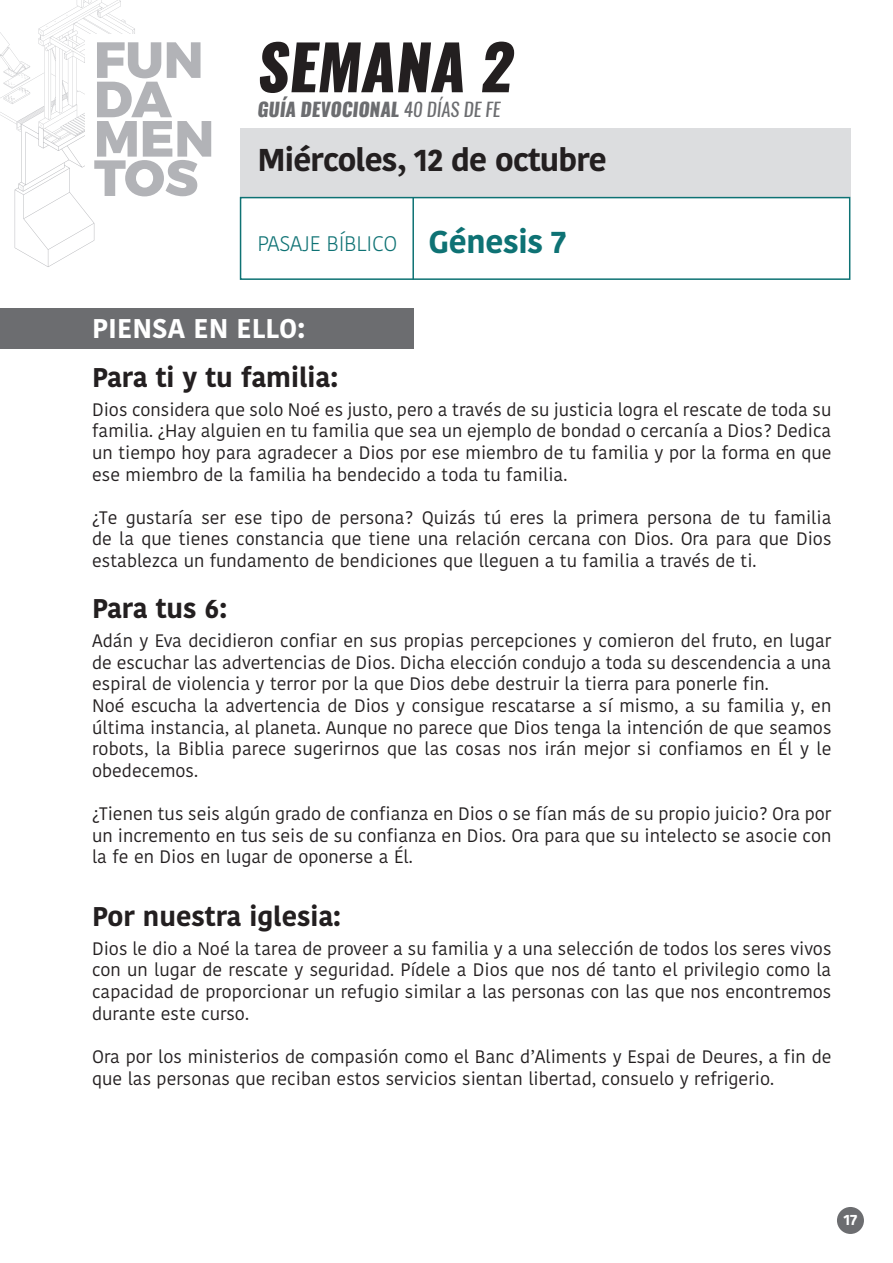
<style>
.page{position:relative;width:893px;height:1263px;background:#fff}
.page>*{position:absolute;margin:0;border:0;box-sizing:border-box;transform-origin:0 0}
.t1{font:italic 800 61.5px "Oswald";color:#231f20}
.t2{font:700 31.5px "Kohinoor Telugu";letter-spacing:-.025em;color:#231f20}
.t3{font:700 31.5px "Kohinoor Telugu";letter-spacing:-.01em;color:#0e7274}
.t4{font:700 27px "Kohinoor Telugu";color:#231f20}
.t5{font:700 27px "Kohinoor Telugu";color:#fff}
.t6{font:300 21px "Kohinoor Telugu";letter-spacing:-.01em;color:#0e7274}
.t7{font:italic 800 18.9px "Oswald";color:#6c6d70}
.t8{font:18px/21.6px "Kohinoor Telugu";color:#231f20;text-align:justify}
.t9{font:700 15px "Kohinoor Telugu";color:#fff}
.s1{font-weight:400}
</style>
<div class="page">
<div style="left:240px;top:129px;width:610px;height:68px;background:#dcdddf"></div>
<svg style="left:239px;top:196px;width:612px;height:84px"></svg>
<hr style="left:412px;top:197px;width:2px;height:83px;background:#0e7274">
<div style="left:837px;top:1207px;width:27px;height:27px;background:#6c6d70;border-radius:50%"></div>
<div style="left:0;top:308px;width:414px;height:40px;background:#6c6d70"></div>
<svg style="left:0;top:0;width:211px;height:267px"></svg>
<h1 class="t1" style="left:257px;top:24px;width:258px">SEMANA 2</h1>
<p class="t7" style="left:257px;top:96px;width:245px">GUÍA DEVOCIONAL <span class="s1">40 DÍAS DE FE</span></p>
<h2 class="t2" style="left:257px;top:141px;width:351px">Miércoles, 12 de octubre</h2>
<p class="t6" style="left:257px;top:231px;width:141px">PASAJE BÍBLICO</p>
<h3 class="t5" style="left:92px;top:312px;width:214px">PIENSA EN ELLO:</h3>
<h3 class="t4" style="left:92px;top:361px;width:247px">Para ti y tu familia:</h3>
<h2 class="t3" style="left:428px;top:224px;width:139px">Génesis 7</h2>
<p class="t8" style="left:92px;top:399px;width:741px">Dios considera que solo Noé es justo, pero a través de su justicia logra el rescate de toda su familia. ¿Hay alguien en tu familia que sea un ejemplo de bondad o cercanía a Dios? Dedica un tiempo hoy para agradecer a Dios por ese miembro de tu familia y por la forma en que ese miembro de la familia ha bendecido a toda tu familia.</p>
<p class="t8" style="left:92px;top:507px;width:741px">¿Te gustaría ser ese tipo de persona? Quizás tú eres la primera persona de tu familia de la que tienes constancia que tiene una relación cercana con Dios. Ora para que Dios establezca un fundamento de bendiciones que lleguen a tu familia a través de ti.</p>
<h3 class="t4" style="left:92px;top:593px;width:137px">Para tus 6:</h3>
<p class="t8" style="left:92px;top:630px;width:741px;text-align:left">Adán y Eva decidieron confiar en sus propias percepciones y comieron del fruto, en lugar de escuchar las advertencias de Dios. Dicha elección condujo a toda su descendencia a una espiral de violencia y terror por la que Dios debe destruir la tierra para ponerle fin.<br>Noé escucha la advertencia de Dios y consigue rescatarse a sí mismo, a su familia y, en última instancia, al planeta. Aunque no parece que Dios tenga la intención de que seamos robots, la Biblia parece sugerirnos que las cosas nos irán mejor si confiamos en Él y le obedecemos.</p>
<p class="t8" style="left:92px;top:803px;width:741px">¿Tienen tus seis algún grado de confianza en Dios o se fían más de su propio juicio? Ora por un incremento en tus seis de su confianza en Dios. Ora para que su intelecto se asocie con la fe en Dios en lugar de oponerse a Él.</p>
<h3 class="t4" style="left:92px;top:900px;width:250px">Por nuestra iglesia:</h3>
<p class="t8" style="left:92px;top:938px;width:741px">Dios le dio a Noé la tarea de proveer a su familia y a una selección de todos los seres vivos con un lugar de rescate y seguridad. Pídele a Dios que nos dé tanto el privilegio como la capacidad de proporcionar un refugio similar a las personas con las que nos encontremos durante este curso.</p>
<p class="t8" style="left:92px;top:1046px;width:741px">Ora por los ministerios de compasión como el Banc d’Aliments y Espai de Deures, a fin de que las personas que reciban estos servicios sientan libertad, consuelo y refrigerio.</p>
<p class="t9" style="left:844px;top:1211px;width:15px">17</p>
</div>
